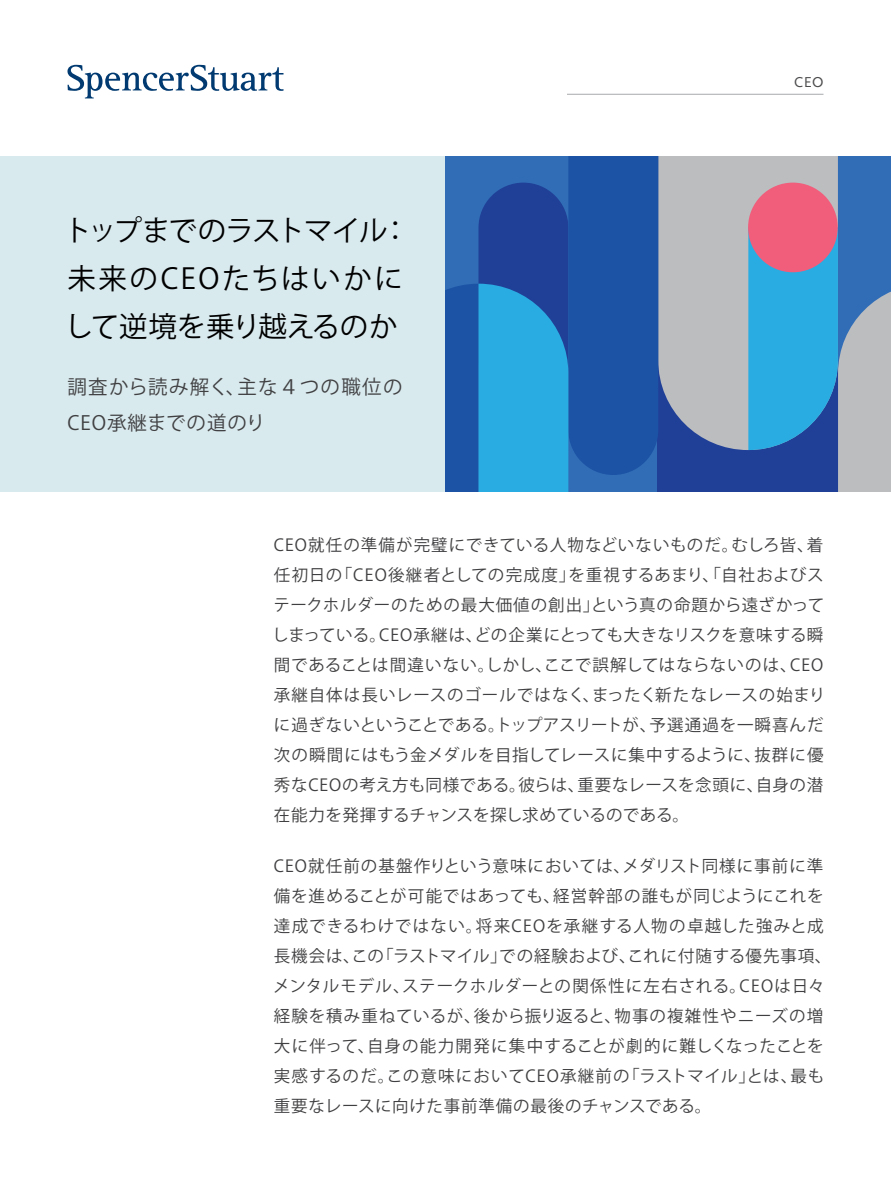
<style>
.page{position:relative;width:891px;height:1188px;background:#fff}
.page>*{position:absolute;margin:0;border:0;box-sizing:border-box;transform-origin:0 0}
.t1{font:28.5px/48px "Koz Go Pr 6 N";letter-spacing:-.01em;color:#000}
.t2{font:19.5px/36px "Koz Go Pr 6 N";letter-spacing:.05em;color:#404042}
.t3{font:16.5px/30px "Koz Go Pr 6 N";letter-spacing:.05em;color:#404042;text-align:justify}
.t4{font:15px "Scala Sans Pro";color:#4c4c4e}
</style>
<div class="page">
<svg style="left:67px;top:65px;width:217px;height:33px"></svg>
<hr style="left:567px;top:94px;width:257px;height:1px;background:#a7a9ac">
<div style="left:0;top:156px;width:446px;height:336px;background:#d9eaee"></div>
<div style="left:446px;top:156px;width:445px;height:336px;background:#306db6"></div>
<div style="left:658px;top:156px;width:180px;height:336px;background:#204098"></div>
<svg style="left:658px;top:156px;width:180px;height:294px;fill:#bbbdbf"></svg>
<svg style="left:446px;top:156px;width:212px;height:336px"></svg>
<svg style="left:748px;top:234px;width:143px;height:258px"></svg>
<div style="left:748px;top:183px;width:90px;height:89px;background:#f05e7c;border-radius:50%"></div>
<h1 class="t1" style="left:64px;top:207px;width:348px">トップまでのラストマイル：未来のCEOたちはいかにして逆境を乗り越えるのか</h1>
<p class="t2" style="left:68px;top:369px;width:337px">調査から読み解く、主な４つの職位の<br>CEO承継までの道のり</p>
<p class="t4" style="left:794px;top:73px;width:31px">CEO</p>
<p class="t3" style="left:272px;top:530px;width:555px">CEO就任の準備が完璧にできている人物などいないものだ。むしろ皆、着任初日の「CEO後継者としての完成度」を重視するあまり、「自社およびステークホルダーのための最大価値の創出」という真の命題から遠ざかってしまっている。CEO承継は、どの企業にとっても大きなリスクを意味する瞬間であることは間違いない。しかし、ここで誤解してはならないのは、CEO承継自体は長いレースのゴールではなく、まったく新たなレースの始まりに過ぎないということである。トップアスリートが、予選通過を一瞬喜んだ次の瞬間にはもう金メダルを目指してレースに集中するように、抜群に優秀なCEOの考え方も同様である。彼らは、重要なレースを念頭に、自身の潜在能力を発揮するチャンスを探し求めているのである。</p>
<p class="t3" style="left:273px;top:851px;width:560px;text-align:left">CEO就任前の基盤作りという意味においては、メダリスト同様に事前に準備を進めることが可能ではあっても、経営幹部の誰もが同じようにこれを達成できるわけではない。将来CEOを承継する人物の卓越した強みと成長機会は、この「ラストマイル」での経験および、これに付随する優先事項、メンタルモデル、ステークホルダーとの関係性に左右される。CEOは日々経験を積み重ねているが、後から振り返ると、物事の複雑性やニーズの増大に伴って、自身の能力開発に集中することが劇的に難しくなったことを実感するのだ。この意味においてCEO承継前の「ラストマイル」とは、最も重要なレースに向けた事前準備の最後のチャンスである。</p>
</div>
